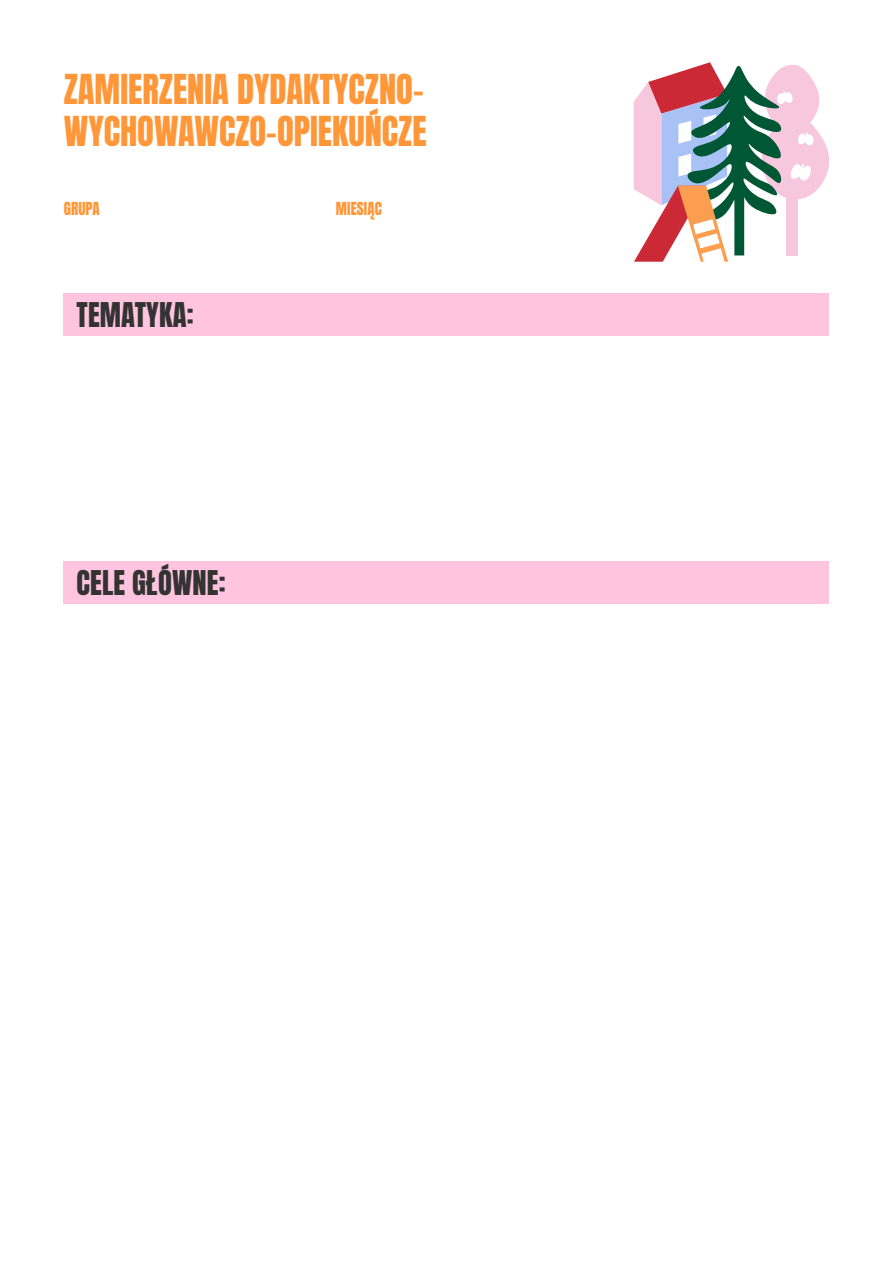
<style>
.page{position:relative;width:893px;height:1263px;background:#fff}
.page>*{position:absolute;margin:0;border:0;box-sizing:border-box;transform-origin:0 0}
.t1{font:34.5px/41.4px "Anton";color:#ff9638}
.t2{font:28.5px "Anton";letter-spacing:.005em;color:#333}
.t3{font:15px "Anton";letter-spacing:.005em;color:#ff9638}
</style>
<div class="page">
<svg style="left:634px;top:62px;width:195px;height:200px"></svg>
<div style="left:64px;top:293px;width:765px;height:43px;background:#ffc4de"></div>
<div style="left:64px;top:561px;width:765px;height:43px;background:#ffc4de"></div>
<p class="t1" style="left:64px;top:72px;width:364px">ZAMIERZENIA DYDAKTYCZNO-<br>WYCHOWAWCZO-OPIEKUŃCZE</p>
<p class="t3" style="left:64px;top:201px;width:37px">GRUPA</p>
<p class="t3" style="left:336px;top:201px;width:47px">MIESIĄC</p>
<p class="t2" style="left:77px;top:300px;width:118px">TEMATYKA:</p>
<p class="t2" style="left:77px;top:568px;width:150px">CELE GŁÓWNE:</p>
</div>
